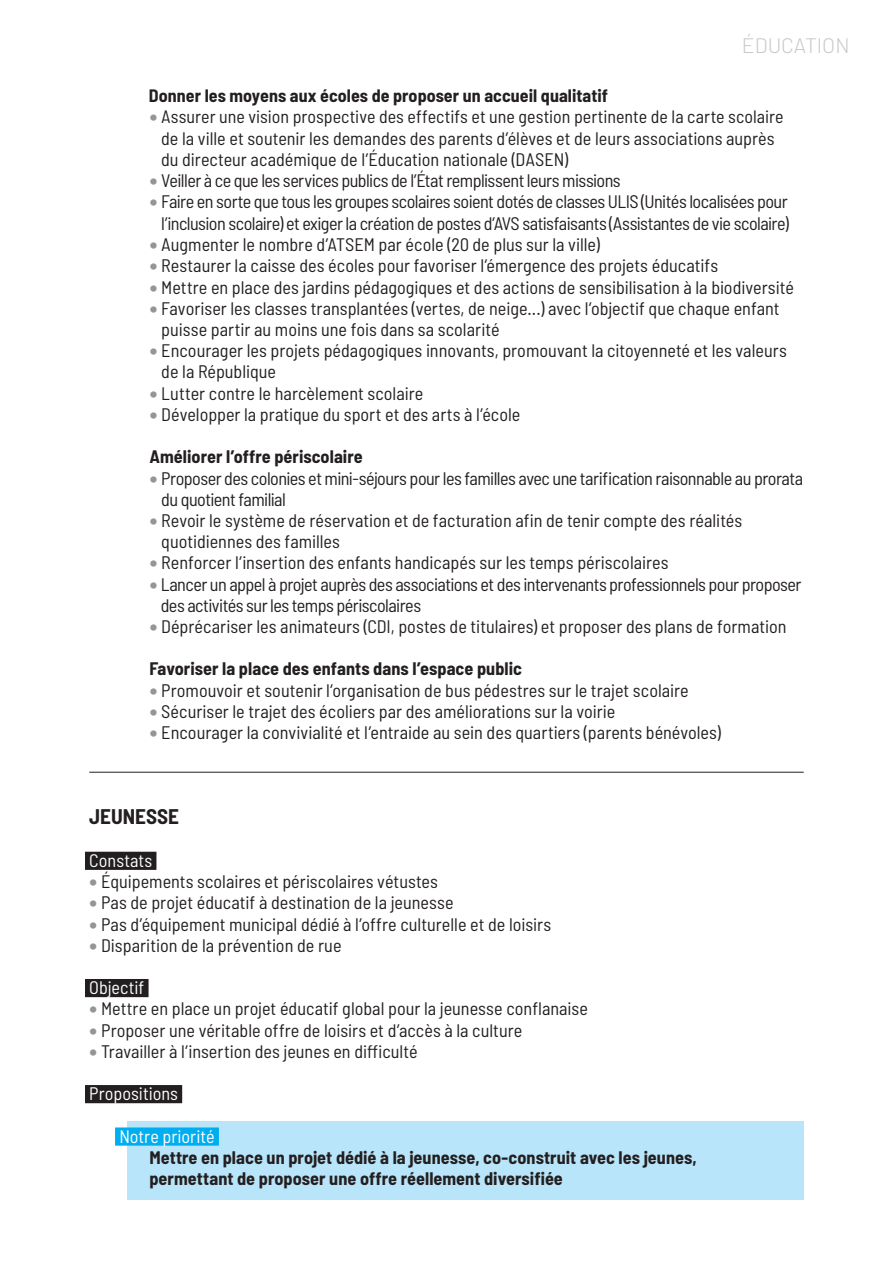
<style>
.page{position:relative;width:893px;height:1263px;background:#fff}
.page>*{position:absolute;margin:0;border:0;box-sizing:border-box;transform-origin:0 0}
.t1{font:700 semi-condensed 21.15px "Barlow";color:#231f20}
.t2{font:300 21px "Barlow";color:#c7c8ca}
.t3{font:semi-condensed 18.15px/21.1px "Barlow";color:#231f20}
.t4{font:semi-condensed 18.15px/21.1px "Barlow";letter-spacing:-.03em;color:#231f20}
.Titre_Propositions{font:700 semi-condensed 18.15px "Barlow";color:#231f20}
.SS-titre-_Constats{font:semi-condensed 18.15px "Barlow";color:#fff}
.t5{font:semi-condensed 18px "Barlow";color:#231f20}
.Titre_Propositions-2{font:700 semi-condensed 18px "Barlow";color:#231f20}
.s1{font-size:27px;color:#939598}
.s2{font-size:27.3px;color:#939598}
</style>
<div class="page">
<div style="left:128px;top:1121px;width:676px;height:79px;background:#b9e5fa"></div>
<div style="left:85px;top:852px;width:71px;height:18px;background:#231f20"></div>
<div style="left:85px;top:979px;width:64px;height:18px;background:#231f20"></div>
<div style="left:85px;top:1085px;width:97px;height:18px;background:#231f20"></div>
<div style="left:115px;top:1127px;width:104px;height:19px;background:#00aeef"></div>
<hr style="left:89px;top:772px;width:715px;height:1px;background:#231f20">
<p class="t2" style="left:742px;top:32px;width:109px">ÉDUCATION</p>
<p class="Titre_Propositions-2" style="left:149px;top:85px;width:461px">Donner les moyens aux écoles de proposer un accueil qualitatif</p>
<p class="t5" style="left:149px;top:106px;width:636px"><span class="s1">∙</span> Assurer une vision prospective des effectifs et une gestion pertinente de la carte scolaire</p>
<p class="t3" style="left:161px;top:127px;width:615px">de la ville et soutenir les demandes des parents d’élèves et de leurs associations auprès du directeur académique de l’Éducation nationale (DASEN)</p>
<p class="t4" style="left:149px;top:169px;width:473px"><span class="s2">∙</span> Veiller à ce que les services publics de l’État remplissent leurs missions</p>
<p class="t4" style="left:149px;top:190px;width:641px;line-height:21.8px;text-align:right"><span class="s2">∙</span> Faire en sorte que tous les groupes scolaires soient dotés de classes ULIS (Unités localisées pour l’inclusion scolaire) et exiger la création de postes d’AVS satisfaisants (Assistantes de vie scolaire)</p>
<p class="t3" style="left:149px;top:234px;width:452px"><span class="s2">∙</span> Augmenter le nombre d’ATSEM par école (20 de plus sur la ville)</p>
<p class="t3" style="left:149px;top:255px;width:570px"><span class="s2">∙</span> Restaurer la caisse des écoles pour favoriser l’émergence des projets éducatifs</p>
<p class="t3" style="left:149px;top:276px;width:646px"><span class="s2">∙</span> Mettre en place des jardins pédagogiques et des actions de sensibilisation à la biodiversité</p>
<p class="t3" style="left:161px;top:297px;width:620px;text-indent:-12px"><span class="s2">∙</span> Favoriser les classes transplantées (vertes, de neige...) avec l’objectif que chaque enfant puisse partir au moins une fois dans sa scolarité</p>
<p class="t3" style="left:161px;top:340px;width:627px;text-indent:-12px"><span class="s2">∙</span> Encourager les projets pédagogiques innovants, promouvant la citoyenneté et les valeurs de la République</p>
<p class="t3" style="left:149px;top:382px;width:275px"><span class="s2">∙</span> Lutter contre le harcèlement scolaire</p>
<p class="t3" style="left:149px;top:403px;width:373px"><span class="s2">∙</span> Développer la pratique du sport et des arts à l’école</p>
<p class="Titre_Propositions" style="left:149px;top:445px;width:215px">Améliorer l’offre périscolaire</p>
<p class="t4" style="left:161px;top:467px;width:643px;text-indent:-12px"><span class="s2">∙</span> Proposer des colonies et mini-séjours pour les familles avec une tarification raisonnable au prorata du quotient familial</p>
<p class="t3" style="left:161px;top:509px;width:582px;text-indent:-12px"><span class="s2">∙</span> Revoir le système de réservation et de facturation afin de tenir compte des réalités quotidiennes des familles</p>
<p class="t3" style="left:149px;top:552px;width:521px"><span class="s2">∙</span> Renforcer l’insertion des enfants handicapés sur les temps périscolaires</p>
<p class="t4" style="left:161px;top:573px;width:642px;text-indent:-11px"><span class="s2">∙</span> Lancer un appel à projet auprès des associations et des intervenants professionnels pour proposer des activités sur les temps périscolaires</p>
<p class="t3" style="left:149px;top:615px;width:639px"><span class="s2">∙</span> Déprécariser les animateurs (CDI, postes de titulaires) et proposer des plans de formation</p>
<p class="Titre_Propositions" style="left:149px;top:658px;width:374px">Favoriser la place des enfants dans l’espace public</p>
<p class="t3" style="left:149px;top:679px;width:541px"><span class="s2">∙</span> Promouvoir et soutenir l’organisation de bus pédestres sur le trajet scolaire</p>
<p class="t3" style="left:149px;top:700px;width:467px"><span class="s2">∙</span> Sécuriser le trajet des écoliers par des améliorations sur la voirie</p>
<p class="t3" style="left:149px;top:721px;width:573px"><span class="s2">∙</span> Encourager la convivialité et l’entraide au sein des quartiers (parents bénévoles)</p>
<p class="t1" style="left:89px;top:804px;width:91px">JEUNESSE</p>
<p class="SS-titre-_Constats" style="left:89px;top:849px;width:64px">Constats</p>
<p class="t3" style="left:89px;top:870px;width:350px"><span class="s2">∙</span> Équipements scolaires et périscolaires vétustes</p>
<p class="t3" style="left:89px;top:892px;width:366px"><span class="s2">∙</span> Pas de projet éducatif à destination de la jeunesse</p>
<p class="t3" style="left:89px;top:913px;width:463px"><span class="s2">∙</span> Pas d’équipement municipal dédié à l’offre culturelle et de loisirs</p>
<p class="t3" style="left:89px;top:934px;width:254px"><span class="s2">∙</span> Disparition de la prévention de rue</p>
<p class="SS-titre-_Constats" style="left:89px;top:976px;width:56px">Objectif</p>
<p class="t3" style="left:89px;top:998px;width:500px"><span class="s2">∙</span> Mettre en place un projet éducatif global pour la jeunesse conflanaise</p>
<p class="t3" style="left:89px;top:1019px;width:435px"><span class="s2">∙</span> Proposer une véritable offre de loisirs et d’accès à la culture</p>
<p class="t3" style="left:89px;top:1040px;width:330px"><span class="s2">∙</span> Travailler à l’insertion des jeunes en difficulté</p>
<p class="SS-titre-_Constats" style="left:89px;top:1082px;width:90px">Propositions</p>
<p class="SS-titre-_Constats" style="left:119px;top:1125px;width:97px">Notre priorité</p>
<p class="Titre_Propositions" style="left:149px;top:1146px;width:549px">Mettre en place un projet dédié à la jeunesse, co-construit avec les jeunes,</p>
<p class="Titre_Propositions" style="left:149px;top:1167px;width:415px">permettant de proposer une offre réellement diversifiée</p>
</div>
